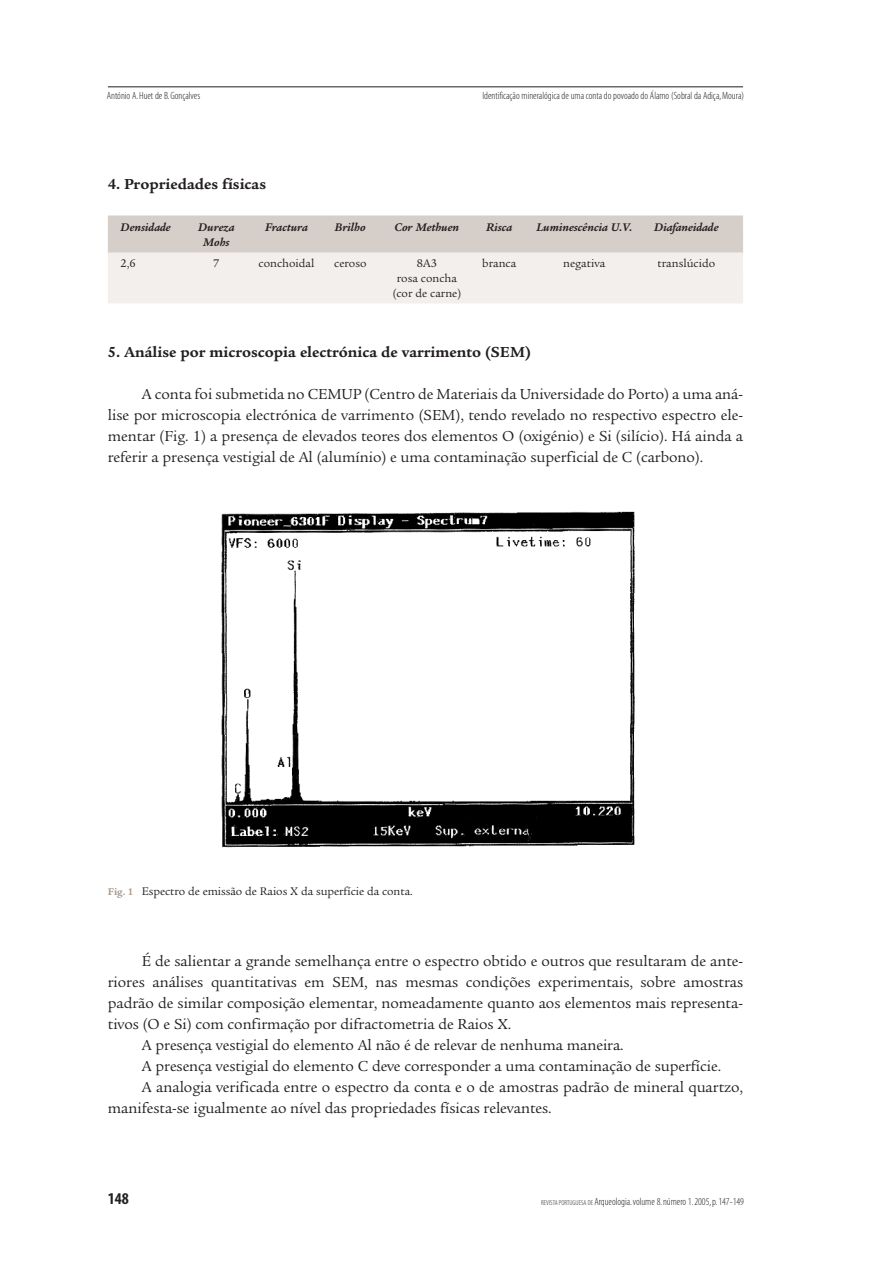
<style>
.page{position:relative;width:893px;height:1262px;background:#fff}
.page>*{position:absolute;margin:0;border:0;box-sizing:border-box;transform-origin:0 0}
.t1{font:16.5px "Myriad MM 700 300";color:#231f20}
.t2{font:15.75px/21px "Legacy Serif";letter-spacing:-.005em;color:#231f20;text-align:justify}
.t3{font:700 15.75px "Legacy Serif";color:#231f20}
.t4{font:12px/15px "Legacy Serif";color:#231f20;text-align:center}
.t5{font:italic 700 12px "Legacy Serif";color:#231f20}
.t6{font:10.5px "Myriad MM 215 300";color:#231f20}
.s1{font-weight:700;font-size:10.5px;color:#a6988d}
.s2{font-size:7.2px}
</style>
<div class="page">
<hr style="left:108px;top:87px;width:635px;height:1px;background:#231f20">
<div style="left:108px;top:215px;width:635px;height:24px;background:#d6cec9"></div>
<div style="left:108px;top:238px;width:635px;height:15px;background:#d6cec9"></div>
<div style="left:108px;top:252px;width:635px;height:21px;background:#f2efed"></div>
<div style="left:108px;top:272px;width:635px;height:16px;background:#f2efed"></div>
<div style="left:108px;top:287px;width:635px;height:16px;background:#f2efed"></div>
<img style="left:221px;top:511px;width:414px;height:337px">
<p class="t6" style="left:107px;top:92px;width:95px">António A.Huet de B.Gonçalves</p>
<p class="t6" style="left:482px;top:92px;width:263px">Identificação mineralógica de uma conta do povoado do Álamo (Sobral da Adiça,Moura)</p>
<p class="t3" style="left:108px;top:178px;width:160px">4. Propriedades físicas</p>
<p class="t5" style="left:121px;top:223px;width:52px">Densidade</p>
<p class="t5" style="left:198px;top:223px;width:38px">Dureza</p>
<p class="t5" style="left:265px;top:223px;width:44px">Fractura</p>
<p class="t5" style="left:335px;top:223px;width:32px">Brilho</p>
<p class="t5" style="left:394px;top:223px;width:66px">Cor Methuen</p>
<p class="t5" style="left:486px;top:223px;width:28px">Risca</p>
<p class="t5" style="left:536px;top:223px;width:97px">Luminescência U.V.</p>
<p class="t5" style="left:654px;top:223px;width:66px">Diafaneidade</p>
<p class="t5" style="left:203px;top:238px;width:28px">Mohs</p>
<p class="t4" style="left:121px;top:257px;width:17px">2,6</p>
<p class="t4" style="left:213px;top:257px;width:8px">7</p>
<p class="t4" style="left:258px;top:257px;width:57px">conchoidal</p>
<p class="t4" style="left:334px;top:257px;width:34px">ceroso</p>
<p class="t4" style="left:417px;top:257px;width:22px">8A3</p>
<p class="t4" style="left:482px;top:257px;width:35px">branca</p>
<p class="t4" style="left:563px;top:257px;width:43px">negativa</p>
<p class="t4" style="left:657px;top:257px;width:59px">translúcido</p>
<p class="t4" style="left:393px;top:272px;width:70px">rosa concha (cor de carne)</p>
<p class="t3" style="left:108px;top:346px;width:425px">5. Análise por microscopia electrónica de varrimento (SEM)</p>
<p class="t2" style="left:108px;top:385px;width:637px;text-indent:34px">A conta foi submetida no CEMUP (Centro de Materiais da Universidade do Porto) a uma aná&shy;lise por microscopia electrónica de varrimento (SEM), tendo revelado no respectivo espectro ele&shy;mentar (Fig. 1) a presença de elevados teores dos elementos O (oxigénio) e Si (silício). Há ainda a referir a presença vestigial de Al (alumínio) e uma contaminação superficial de C (carbono).</p>
<p class="t4" style="left:108px;top:885px;width:306px"><span class="s1">Fig. 1</span> Espectro de emissão de Raios X da superfície da conta.</p>
<p class="t2" style="left:142px;top:952px;width:602px">É de salientar a grande semelhança entre o espectro obtido e outros que resultaram de ante-</p>
<p class="t2" style="left:108px;top:973px;width:636px">riores análises quantitativas em SEM, nas mesmas condições experimentais, sobre amostras</p>
<p class="t2" style="left:108px;top:994px;width:636px">padrão de similar composição elementar, nomeadamente quanto aos elementos mais representa-</p>
<p class="t2" style="left:108px;top:1015px;width:405px">tivos (O e Si) com confirmação por difractometria de Raios X.</p>
<p class="t2" style="left:142px;top:1036px;width:483px">A presença vestigial do elemento Al não é de relevar de nenhuma maneira.</p>
<p class="t2" style="left:142px;top:1057px;width:581px">A presença vestigial do elemento C deve corresponder a uma contaminação de superfície.</p>
<p class="t2" style="left:142px;top:1078px;width:602px">A analogia verificada entre o espectro da conta e o de amostras padrão de mineral quartzo,</p>
<p class="t2" style="left:108px;top:1099px;width:445px">manifesta-se igualmente ao nível das propriedades físicas relevantes.</p>
<p class="t1" style="left:108px;top:1192px;width:23px">148</p>
<p class="t6" style="left:541px;top:1197px;width:204px"><span class="s2">REVISTA PORTUGUESA DE</span> Arqueologia.volume 8.número 1.2005,p.147-149</p>
</div>
